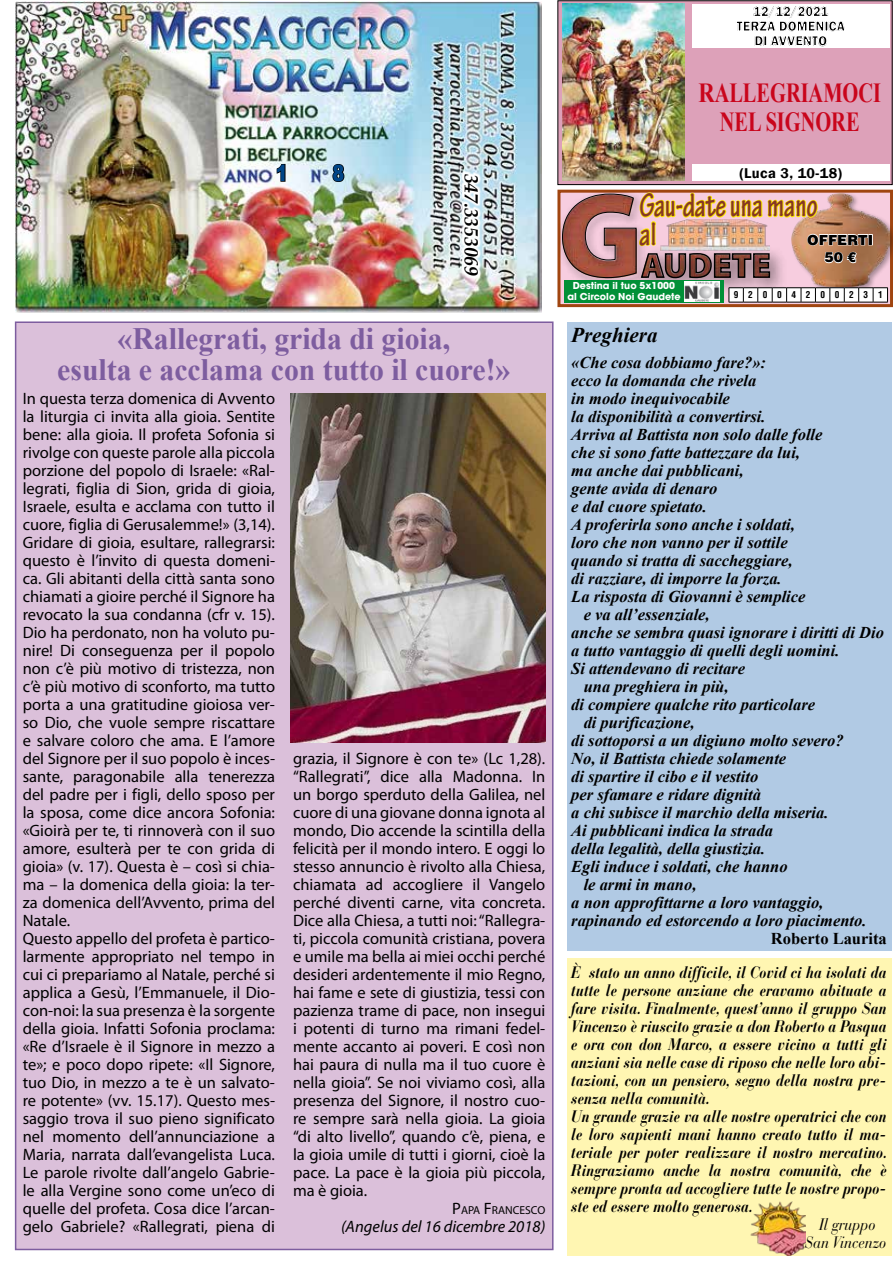
<style>
.page{position:relative;width:893px;height:1263px;background:#fff}
.page>*{position:absolute;margin:0;border:0;box-sizing:border-box;transform-origin:0 0}
.t1{font:700 condensed 34.5px/28.5px "Tekton Pro";color:#863824;scale:.84 1}
.t2{font:700 31.05px/31.5px "Times New Roman";color:#7d5d9f;text-align:center;scale:.96 1}
.t3{font:700 27.45px/29.1px "Times New Roman";color:#c9051c;text-align:center;scale:.82 1}
.t4{font:900 22.35px "Arial";color:#004588;scale:.8 1}
.t5{font:italic 700 21px "Times New Roman";color:#000}
.t6{font:italic 700 19.5px "Palatino LT Std";color:#000}
.t7{font:16.5px/18px "Myriad Pro";color:#000}
.t8{font:italic 700 16.5px "Times New Roman";color:#000}
.t9{font:italic 700 16.5px/18px "Bauer Bodoni Std";color:#000;scale:.87 1}
.t10{font:italic 16.5px "Myriad Pro";color:#000}
.t11{font:italic 16.5px/18px "Bauer Bodoni Std";color:#000;text-align:center;scale:.87 1}
.t12{font:700 16.5px "Times New Roman";color:#000}
.t13{font:800 14.55px/14.5px "Franklin Gothic";color:#000;text-align:center;scale:.9 1}
.t14{font:600 14.55px "Franklin Gothic";letter-spacing:.03em;color:#000}
.t15{font:900 13.95px/17.7px "Helvetica LT Std";color:#000;text-align:center}
.t16{font:11.55px "Myriad Pro";color:#000}
.t17{font:700 9.45px/10.6px "ITC Avant Garde Std";color:#fff;text-align:center}
.t18{font:700 condensed 9.3px "Helvetica LT Std";letter-spacing:1.05em;color:#000}
.s1{font-size:16.5px}
</style>
<div class="page">
<div style="left:15px;top:321px;width:539px;height:929px;background:#dbc0da;border:2px solid #7d5d9f"></div>
<img style="left:15px;top:1px;width:526px;height:311px">
<svg style="left:461px;top:170px;width:20px;height:109px"></svg>
<svg style="left:463px;top:172px;width:17px;height:105px"></svg>
<svg style="left:276px;top:163px;width:10px;height:19px"></svg>
<svg style="left:332px;top:163px;width:13px;height:20px"></svg>
<div style="left:557px;top:190px;width:336px;height:117px;border:3px solid #a04510"></div>
<svg style="left:648px;top:279px;width:139px;height:16px"></svg>
<svg style="left:558px;top:189px;width:90px;height:101px"></svg>
<div style="left:790px;top:192px;width:103px;height:102px;background:#000;opacity:.31"></div>
<img style="left:791px;top:193px;width:99px;height:94px">
<div style="left:868px;top:234px;width:5px;height:11px;border:1px solid #fff"></div>
<div style="left:558px;top:1px;width:334px;height:184px;background:#dda1b9"></div>
<div style="left:557px;top:0;width:335px;height:185px;border:1px solid #000"></div>
<div style="left:692px;top:4px;width:198px;height:44px;background:#fff"></div>
<div style="left:692px;top:164px;width:198px;height:17px;background:#fff"></div>
<img style="left:562px;top:192px;width:307px;height:87px">
<img style="left:661px;top:219px;width:109px;height:32px">
<div style="left:567px;top:322px;width:324px;height:628px;background:#b1cae4"></div>
<img style="left:562px;top:4px;width:122px;height:176px">
<img style="left:291px;top:393px;width:255px;height:349px">
<div style="left:567px;top:959px;width:324px;height:297px;background:#fff6b2"></div>
<img style="left:750px;top:1201px;width:56px;height:55px">
<svg style="left:729px;top:287px;width:159px;height:16px"></svg>
<div style="left:564px;top:280px;width:159px;height:23px;background:#009037"></div>
<img style="left:684px;top:282px;width:36px;height:19px">
<h3 class="t4" style="left:276px;top:157px;width:16px">1</h3>
<h3 class="t4" style="left:332px;top:157px;width:16px">8</h3>
<p class="t6" style="left:483px;top:173px;width:104px;rotate:90deg">347.3353069</p>
<h2 class="t2" style="left:57px;top:322px;width:474px">«Rallegrati, grida di gioia,<br>esulta e acclama con tutto il cuore!»</h2>
<p class="t7" style="left:23px;top:389px;width:254px">In questa terza domenica di Avvento la liturgia ci invita alla gioia. Sentite bene: alla gioia. Il profeta Sofonia si rivolge con queste parole alla piccola porzione del popolo di Israele: «Ral&shy;legrati, figlia di Sion, grida di gioia, Israele, esulta e acclama con tutto il cuore, figlia di Gerusalemme!» (3,14).<br>Gridare di gioia, esultare, rallegrarsi: questo è l’invito di questa domeni&shy;ca. Gli abitanti della città santa sono chiamati a gioire perché il Signore ha revocato la sua condanna (cfr v. 15).<br>Dio ha perdonato, non ha voluto pu&shy;nire! Di conseguenza per il popolo non c’è più motivo di tristezza, non c’è più motivo di sconforto, ma tutto porta a una gratitudine gioiosa ver&shy;so Dio, che vuole sempre riscattare e salvare coloro che ama. E l’amore del Signore per il suo popolo è inces&shy;sante, paragonabile alla tenerezza del padre per i figli, dello sposo per la sposa, come dice ancora Sofonia: «Gioirà per te, ti rinnoverà con il suo amore, esulterà per te con grida di gioia» (v. 17). Questa è – così si chia&shy;ma – la domenica della gioia: la ter&shy;za domenica dell’Avvento, prima del Natale.<br>Questo appello del profeta è partico&shy;larmente appropriato nel tempo in cui ci prepariamo al Natale, perché si applica a Gesù, l’Emmanuele, il Dio&shy;con-noi: la sua presenza è la sorgente della gioia. Infatti Sofonia proclama: «Re d’Israele è il Signore in mezzo a te»; e poco dopo ripete: «Il Signore, tuo Dio, in mezzo a te è un salvato&shy;re potente» (vv. 15.17). Questo mes&shy;saggio trova il suo pieno significato nel momento dell’annunciazione a Maria, narrata dall’evangelista Luca.<br>Le parole rivolte dall’angelo Gabrie&shy;le alla Vergine sono come un’eco di quelle del profeta. Cosa dice l’arcan&shy;gelo Gabriele? «Rallegrati, piena di</p>
<p class="t7" style="left:293px;top:749px;width:254px;text-align:justify">grazia, il Signore è con te» (Lc 1,28). “Rallegrati”, dice alla Madonna. In un borgo sperduto della Galilea, nel cuore di una giovane donna ignota al mondo, Dio accende la scintilla della felicità per il mondo intero. E oggi lo stesso annuncio è rivolto alla Chiesa, chiamata ad accogliere il Vangelo perché diventi carne, vita concreta.<br>Dice alla Chiesa, a tutti noi: “Rallegra&shy;ti, piccola comunità cristiana, povera e umile ma bella ai miei occhi perché desideri ardentemente il mio Regno, hai fame e sete di giustizia, tessi con pazienza trame di pace, non insegui i potenti di turno ma rimani fedel&shy;mente accanto ai poveri. E così non hai paura di nulla ma il tuo cuore è nella gioia”. Se noi viviamo così, alla presenza del Signore, il nostro cuo&shy;re sempre sarà nella gioia. La gioia “di alto livello”, quando c’è, piena, e la gioia umile di tutti i giorni, cioè la pace. La pace è la gioia più piccola, ma è gioia.</p>
<p class="t16" style="left:452px;top:1202px;width:95px"><span class="s1">P</span>APA <span class="s1">F</span>RANCESCO</p>
<p class="t10" style="left:341px;top:1216px;width:206px">(Angelus del 16 dicembre 2018)</p>
<p class="t13" style="left:736px;top:4px;width:122px">12/12/2021<br>TERZA DOMENICA<br>DI AVVENTO</p>
<h3 class="t3" style="left:698px;top:77px;width:224px">RALLEGRIAMOCI<br>NEL SIGNORE</h3>
<p class="t14" style="left:739px;top:164px;width:104px">(Luca 3, 10-18)</p>
<h1 class="t1" style="left:639px;top:192px;width:214px">Gau-date una mano al</h1>
<p class="t15" style="left:807px;top:231px;width:68px">OFFERTI<br>50 €</p>
<p class="t17" style="left:567px;top:280px;width:115px">Destina il tuo 5x1000 al Circolo Noi Gaudete</p>
<p class="t18" style="left:734px;top:289px;width:150px">92004200231</p>
<p class="t5" style="left:571px;top:320px;width:88px">Preghiera</p>
<p class="t8" style="left:571px;top:351px;width:196px">«Che cosa dobbiamo fare?»:</p>
<p class="t8" style="left:571px;top:369px;width:187px">ecco la domanda che rivela</p>
<p class="t8" style="left:571px;top:387px;width:160px">in modo inequivocabile</p>
<p class="t8" style="left:571px;top:405px;width:196px">la disponibilità a convertirsi.</p>
<p class="t8" style="left:571px;top:423px;width:253px">Arriva al Battista non solo dalle folle</p>
<p class="t8" style="left:571px;top:441px;width:230px">che si sono fatte battezzare da lui,</p>
<p class="t8" style="left:571px;top:459px;width:174px">ma anche dai pubblicani,</p>
<p class="t8" style="left:571px;top:477px;width:148px">gente avida di denaro</p>
<p class="t8" style="left:571px;top:495px;width:137px">e dal cuore spietato.</p>
<p class="t8" style="left:571px;top:513px;width:225px">A proferirla sono anche i soldati,</p>
<p class="t8" style="left:571px;top:531px;width:218px">loro che non vanno per il sottile</p>
<p class="t8" style="left:571px;top:549px;width:223px">quando si tratta di saccheggiare,</p>
<p class="t8" style="left:571px;top:567px;width:212px">di razziare, di imporre la forza.</p>
<p class="t8" style="left:571px;top:585px;width:236px">La risposta di Giovanni è semplice</p>
<p class="t8" style="left:584px;top:603px;width:128px">e va all’essenziale,</p>
<p class="t8" style="left:571px;top:621px;width:314px">anche se sembra quasi ignorare i diritti di Dio</p>
<p class="t8" style="left:571px;top:639px;width:270px">a tutto vantaggio di quelli degli uomini.</p>
<p class="t8" style="left:571px;top:657px;width:175px">Si attendevano di recitare</p>
<p class="t8" style="left:584px;top:675px;width:146px">una preghiera in più,</p>
<p class="t8" style="left:571px;top:693px;width:245px">di compiere qualche rito particolare</p>
<p class="t8" style="left:584px;top:711px;width:112px">di purificazione,</p>
<p class="t8" style="left:571px;top:729px;width:274px">di sottoporsi a un digiuno molto severo?</p>
<p class="t8" style="left:571px;top:747px;width:216px">No, il Battista chiede solamente</p>
<p class="t8" style="left:571px;top:765px;width:189px">di spartire il cibo e il vestito</p>
<p class="t8" style="left:571px;top:783px;width:191px">per sfamare e ridare dignità</p>
<p class="t8" style="left:571px;top:801px;width:259px">a chi subisce il marchio della miseria.</p>
<p class="t8" style="left:571px;top:819px;width:203px">Ai pubblicani indica la strada</p>
<p class="t8" style="left:571px;top:837px;width:195px">della legalità, della giustizia.</p>
<p class="t8" style="left:571px;top:855px;width:218px">Egli induce i soldati, che hanno</p>
<p class="t8" style="left:584px;top:873px;width:114px">le armi in mano,</p>
<p class="t8" style="left:571px;top:891px;width:254px">a non approfittarne a loro vantaggio,</p>
<p class="t8" style="left:571px;top:909px;width:297px">rapinando ed estorcendo a loro piacimento.</p>
<p class="t12" style="left:771px;top:927px;width:117px">Roberto Laurita</p>
<p class="t9" style="left:571px;top:963px;width:365px">È stato un anno difficile, il Covid ci ha isolati da tutte le persone anziane che eravamo abituate a fare visita. Finalmente, quest’anno il gruppo San Vincenzo è riuscito grazie a don Roberto a Pasqua e ora con don Marco, a essere vicino a tutti gli anziani sia nelle case di riposo che nelle loro abi&shy;tazioni, con un pensiero, segno della nostra pre&shy;senza nella comunità.<br>Un grande grazie va alle nostre operatrici che con le loro sapienti mani hanno creato tutto il ma&shy;teriale per poter realizzare il nostro mercatino.<br>Ringraziamo anche la nostra comunità, che è sempre pronta ad accogliere tutte le nostre propo&shy;ste ed essere molto generosa.</p>
<p class="t11" style="left:805px;top:1216px;width:95px">Il gruppo<br>San Vincenzo</p>
</div>
